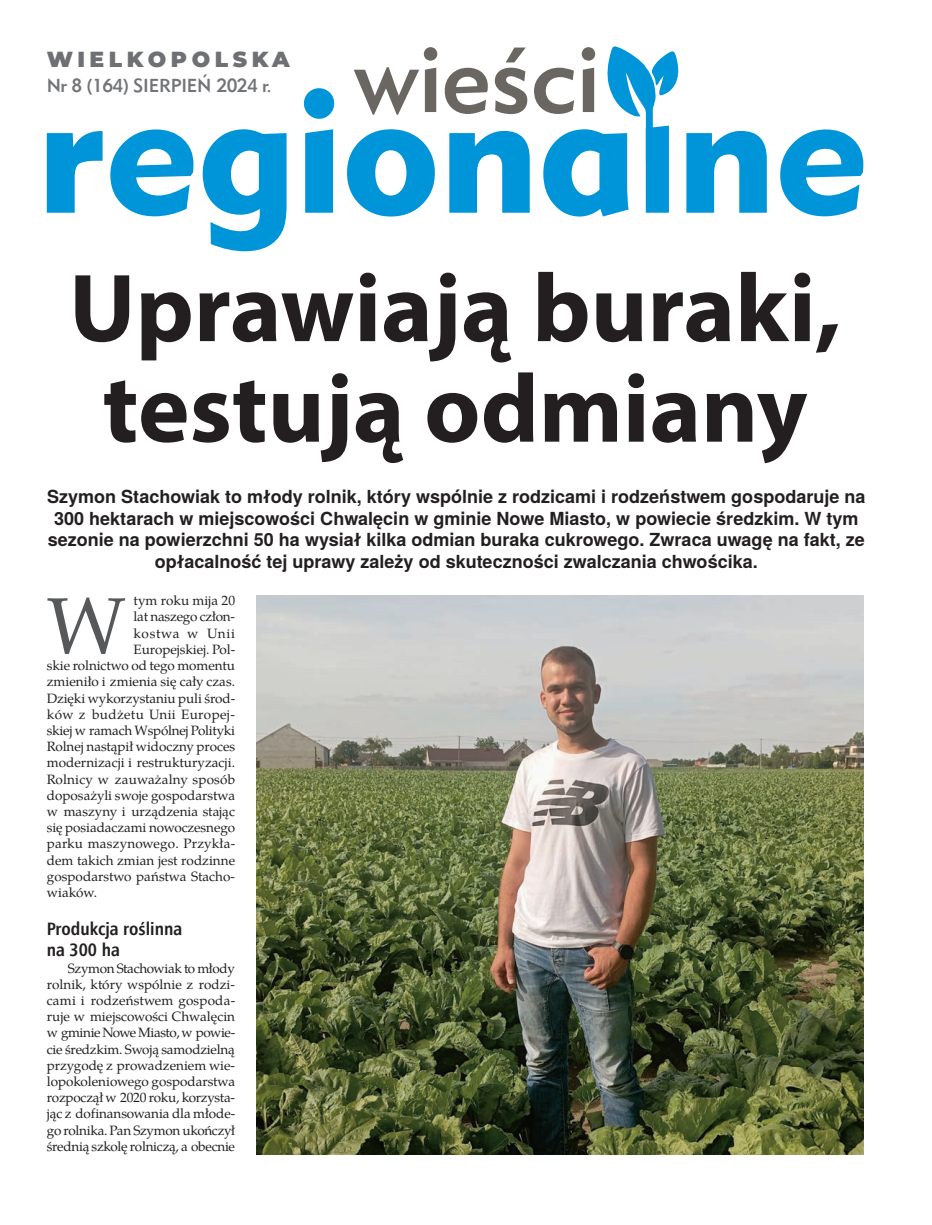
<style>
.page{position:relative;width:932px;height:1225px;background:#fff}
.page>*{position:absolute;margin:0;border:0;box-sizing:border-box;transform-origin:0 0}
.t1{font:700 97.5px/100.5px "Myriad Pro";color:#231f20;text-align:center}
.t2{font:79.5px "Te X Gyre Pagella";color:#57585a}
.t3{font:900 21.75px "Montserrat";letter-spacing:.21em;color:#6f7073}
.t4{font:18.75px "Geometric 415 Md EU";letter-spacing:-.01em;color:#727477}
.t5{font:700 18px/21.6px "Te X Gyre Heros";color:#231f20;text-align:center}
.t6{font:700 18px/21.6px "Humnst 777 Cn EU";color:#231f20}
.t7{font:13.5px/16.2px "Te X Gyre Pagella";letter-spacing:-.005em;color:#231f20;text-align:justify}
.t8{font:13.5px "Te X Gyre Pagella";letter-spacing:.015em;color:#231f20}
.t9{font:13.5px "Te X Gyre Pagella";letter-spacing:.025em;color:#231f20}
.t10{font:13.5px "Te X Gyre Pagella";letter-spacing:.05em;color:#231f20}
</style>
<div class="page">
<svg style="left:47px;top:131px;width:55px;height:82px"></svg>
<svg style="left:110px;top:129px;width:83px;height:87px"></svg>
<svg style="left:203px;top:129px;width:83px;height:122px"></svg>
<svg style="left:304px;top:88px;width:30px;height:125px"></svg>
<svg style="left:347px;top:129px;width:87px;height:87px"></svg>
<svg style="left:686px;top:131px;width:80px;height:82px"></svg>
<svg style="left:780px;top:129px;width:83px;height:87px"></svg>
<svg style="left:353px;top:47px;width:84px;height:68px"></svg>
<svg style="left:444px;top:46px;width:235px;height:170px"></svg>
<img style="left:256px;top:595px;width:607px;height:559px">
<h3 class="t3" style="left:47px;top:43px;width:244px">WIELKOPOLSKA</h3>
<h3 class="t4" style="left:47px;top:74px;width:226px">Nr 8 (164) SIERPIEŃ 2024 r.</h3>
<h1 class="t1" style="left:69px;top:255px;width:773px">Uprawiają buraki, testują odmiany</h1>
<p class="t5" style="left:47px;top:485px;width:819px">Szymon Stachowiak to młody rolnik, który wspólnie z rodzicami i rodzeństwem gospodaruje na 300 hektarach w miejscowości Chwalęcin w gminie Nowe Miasto, w powiecie średzkim. W tym sezonie na powierzchni 50 ha wysiał kilka odmian buraka cukrowego. Zwraca uwagę na fakt, ze opłacalność tej uprawy zależy od skuteczności zwalczania chwościka.</p>
<h2 class="t2" style="left:47px;top:566px;width:81px">W</h2>
<p class="t7" style="left:134px;top:591px;width:103px">tym roku mija 20</p>
<p class="t7" style="left:134px;top:608px;width:103px">lat naszego człon-</p>
<p class="t10" style="left:134px;top:623px;width:103px">kostwa w Unii</p>
<p class="t7" style="left:134px;top:640px;width:103px">Europejskiej. Pol-</p>
<p class="t7" style="left:47px;top:656px;width:190px">skie rolnictwo od tego momentu</p>
<p class="t7" style="left:47px;top:672px;width:190px">zmieniło i zmienia się cały czas.</p>
<p class="t7" style="left:47px;top:689px;width:190px">Dzięki wykorzystaniu puli środ-</p>
<p class="t9" style="left:47px;top:704px;width:190px">ków z budżetu Unii Europej-</p>
<p class="t7" style="left:47px;top:721px;width:190px">skiej w ramach Wspólnej Polityki</p>
<p class="t7" style="left:47px;top:737px;width:190px">Rolnej nastąpił widoczny proces</p>
<p class="t7" style="left:47px;top:753px;width:190px">modernizacji i restrukturyzacji.</p>
<p class="t7" style="left:47px;top:770px;width:190px">Rolnicy w zauważalny sposób</p>
<p class="t7" style="left:47px;top:786px;width:190px">doposażyli swoje gospodarstwa</p>
<p class="t7" style="left:47px;top:802px;width:190px">w maszyny i urządzenia stając</p>
<p class="t7" style="left:47px;top:818px;width:190px">się posiadaczami nowoczesnego</p>
<p class="t8" style="left:47px;top:833px;width:190px">parku maszynowego. Przykła-</p>
<p class="t7" style="left:47px;top:851px;width:190px">dem takich zmian jest rodzinne</p>
<p class="t7" style="left:47px;top:867px;width:190px">gospodarstwo państwa Stacho-</p>
<p class="t7" style="left:47px;top:883px;width:52px">wiaków.</p>
<h3 class="t6" style="left:47px;top:917px;width:137px">Produkcja roślinna na 300 ha</h3>
<p class="t7" style="left:47px;top:959px;width:190px;text-indent:21px">Szymon Stachowiak to młody rolnik, który wspólnie z rodzi&shy;cami i rodzeństwem gospoda&shy;ruje w miejscowości Chwalęcin w gminie Nowe Miasto, w powie&shy;cie średzkim. Swoją samodzielną przygodę z prowadzeniem wie&shy;lopokoleniowego gospodarstwa rozpoczął w 2020 roku, korzysta&shy;jąc z dofinansowania dla młode&shy;go rolnika. Pan Szymon ukończył średnią szkolę rolniczą, a obecnie</p>
</div>
